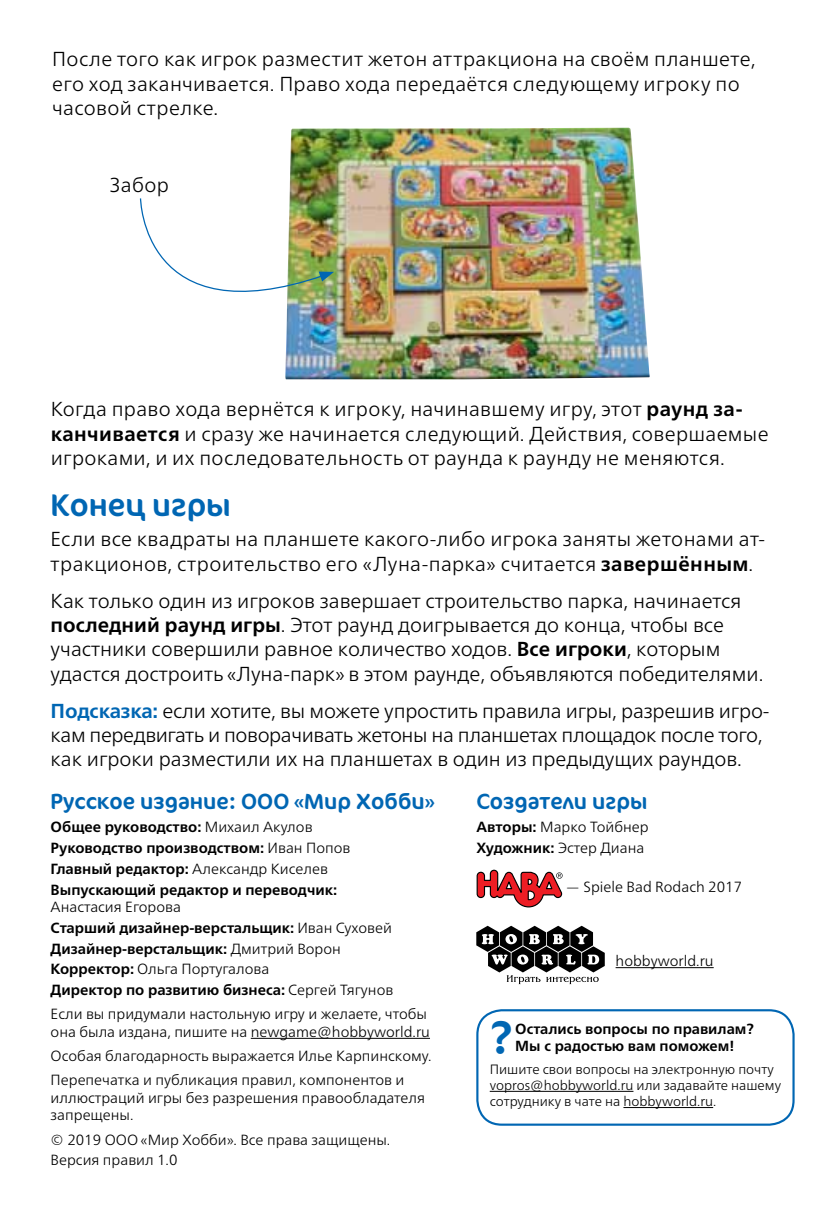
<style>
.page{position:relative;width:823px;height:1206px;background:#fff}
.page>*{position:absolute;margin:0;border:0;box-sizing:border-box;transform-origin:0 0}
.t1{font:46.8px "Cocon";color:#0066b3}
.t2{font:31.5px "Cocon";color:#0066b3}
.t3{font:22.05px "Cocon";color:#0066b3}
.t4{font:300 20.25px/24.3px "Frutiger Neue LTW1 G";color:#000}
.t5{font:300 14.85px/20.7px "Frutiger Neue LTW1 G";color:#000}
.t6{font:700 14.85px/20.7px "Frutiger Neue LTW1 G";color:#000}
.t7{font:700 14.62px/17.6px "Frutiger Neue LTW1 G";color:#000}
.t8{font:300 13.5px/16.2px "Frutiger Neue LTW1 G";color:#000}
.s1{font-weight:700}
.s2{font-weight:700;color:#0066b3}
.s3{font-weight:300}
</style>
<div class="page">
<svg style="left:476px;top:869px;width:86px;height:38px"></svg>
<svg style="left:476px;top:925px;width:129px;height:59px"></svg>
<hr style="left:251px;top:1037px;width:179px;height:1px;background:#000">
<div style="left:476px;top:1009px;width:318px;height:116px;border:2px solid #0066b3;border-radius:25px"></div>
<hr style="left:490px;top:1090px;width:143px;height:1px;background:#000">
<hr style="left:623px;top:1107px;width:90px;height:1px;background:#000">
<hr style="left:615px;top:967px;width:98px;height:1px;background:#000">
<img style="left:285px;top:128px;width:364px;height:251px">
<img style="left:139px;top:197px;width:195px;height:140px">
<p class="t4" style="left:52px;top:47px;width:704px">После того как игрок разместит жетон аттракциона на своём планшете, его ход заканчивается. Право хода передаётся следующему игроку по часовой стрелке.</p>
<p class="t4" style="left:110px;top:173px;width:60px">Забор</p>
<p class="t4" style="left:51px;top:397px;width:719px">Когда право хода вернётся к игроку, начинавшему игру, этот <span class="s1">раунд за&shy;канчивается</span> и сразу же начинается следующий. Действия, совершаемые игроками, и их последовательность от раунда к раунду не меняются.</p>
<h2 class="t2" style="left:51px;top:485px;width:182px">Конец игры</h2>
<p class="t4" style="left:51px;top:527px;width:716px">Если все квадраты на планшете какого-либо игрока заняты жетонами ат&shy;тракционов, строительство его «Луна-парка» считается <span class="s1">завершённым</span>.</p>
<p class="t4" style="left:51px;top:588px;width:714px">Как только один из игроков завершает строительство парка, начинается <span class="s1">последний раунд игры</span>. Этот раунд доигрывается до конца, чтобы все участники совершили равное количество ходов. <span class="s1">Все игроки</span>, которым удастся достроить «Луна-парк» в этом раунде, объявляются победителями.</p>
<p class="t4" style="left:51px;top:698px;width:720px"><span class="s2">Подсказка:</span> если хотите, вы можете упростить правила игры, разрешив игро&shy;кам передвигать и поворачивать жетоны на планшетах площадок после того, как игроки разместили их на планшетах в один из предыдущих раундов.</p>
<p class="t3" style="left:51px;top:787px;width:385px">Русское издание: ООО «Мир Хобби»</p>
<p class="t6" style="left:51px;top:816px;width:301px">Общее руководство: <span class="s3">Михаил Акулов </span>Руководство производством: <span class="s3">Иван Попов </span>Главный редактор: <span class="s3">Александр Киселев </span>Выпускающий редактор и переводчик:</p>
<p class="t6" style="left:51px;top:896px;width:344px"><span class="s3">Анастасия Егорова<br></span>Старший дизайнер-верстальщик: <span class="s3">Иван Суховей </span>Дизайнер-верстальщик: <span class="s3">Дмитрий Ворон </span>Корректор: <span class="s3">Ольга Португалова<br></span>Директор по развитию бизнеса: <span class="s3">Сергей Тягунов</span></p>
<p class="t5" style="left:51px;top:1004px;width:381px;line-height:17.8px">Если вы придумали настольную игру и желаете, чтобы она была издана, пишите на newgame@hobbyworld.ru</p>
<p class="t5" style="left:51px;top:1043px;width:382px;line-height:24.1px">Особая благодарность выражается Илье Карпинскому.<br>Перепечатка и публикация правил, компонентов и</p>
<p class="t5" style="left:51px;top:1088px;width:376px;line-height:17.8px">иллюстраций игры без разрешения правообладателя запрещены.</p>
<p class="t5" style="left:51px;top:1128px;width:341px">© 2019 ООО «Мир Хобби». Все права защищены.<br>Версия правил 1.0</p>
<p class="t3" style="left:476px;top:787px;width:172px">Создатели игры</p>
<p class="t5" style="left:476px;top:816px;width:173px"><span class="s1">Авторы:</span> Марко Тойбнер<br><span class="s1">Художник:</span> Эстер Диана</p>
<p class="t5" style="left:565px;top:876px;width:178px">— Spiele Bad Rodach 2017</p>
<p class="t5" style="left:615px;top:950px;width:100px">hobbyworld.ru</p>
<h1 class="t1" style="left:490px;top:1008px;width:24px">?</h1>
<p class="t7" style="left:515px;top:1019px;width:240px">Остались вопросы по правилам?<br>Мы с радостью вам поможем!</p>
<p class="t8" style="left:490px;top:1060px;width:293px">Пишите свои вопросы на электронную почту vopros@hobbyworld.ru или задавайте нашему сотруднику в чате на hobbyworld.ru.</p>
</div>
